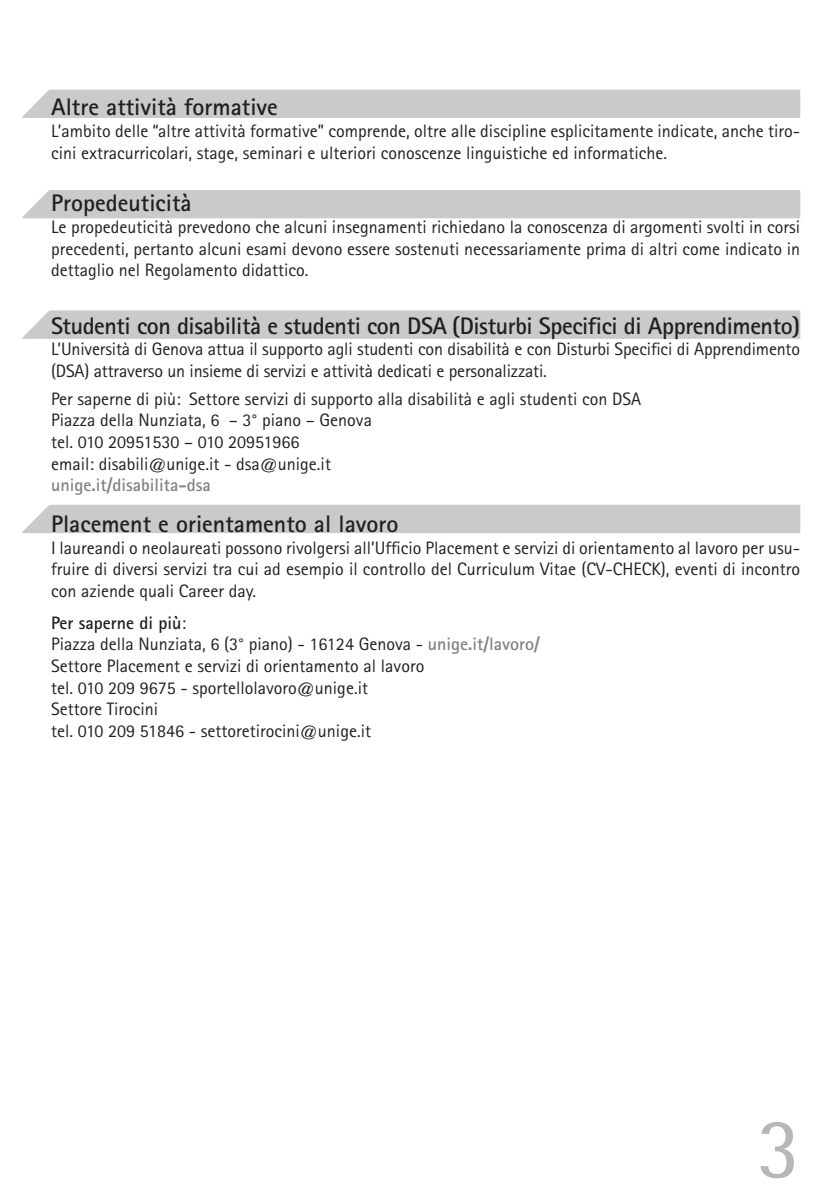
<style>
.page{position:relative;width:840px;height:1191px;background:#fff}
.page>*{position:absolute;margin:0;border:0;box-sizing:border-box;transform-origin:0 0}
.t1{font:86px "Rotis Semi Sans";color:#b6b7bb}
.t2{font:700 24px "Rotis Sans Serif";letter-spacing:-.02em;color:#231f20}
.t3{font:700 24px "Rotis Sans Serif";color:#231f20}
.Stile_di_paragrafo_1{font:18px/21.6px "Rotis Sans Serif";color:#231f20}
.t4{font:700 18px "Rotis Sans Serif";color:#808285}
.t5{font:700 18px "Rotis Sans Serif";color:#231f20}
.s1{font-weight:400}
.s2{font-weight:700;color:#808285}
</style>
<div class="page">
<div style="left:22px;top:89px;width:778px;height:29px;background:#c9cacb"></div>
<div style="left:22px;top:310px;width:778px;height:29px;background:#c9cacb"></div>
<div style="left:22px;top:190px;width:778px;height:29px;background:#c9cacb"></div>
<div style="left:22px;top:504px;width:778px;height:29px;background:#c9cacb"></div>
<p class="t3" style="left:51px;top:92px;width:228px">Altre attività formative</p>
<p class="Stile_di_paragrafo_1" style="left:51px;top:120px;width:750px">L’ambito delle “altre attività formative” comprende, oltre alle discipline esplicitamente indicate, anche tiro&shy;cini extracurricolari, stage, seminari e ulteriori conoscenze linguistiche ed informatiche.</p>
<p class="t3" style="left:51px;top:188px;width:142px">Propedeuticità</p>
<p class="Stile_di_paragrafo_1" style="left:51px;top:216px;width:750px;text-align:justify">Le propedeuticità prevedono che alcuni insegnamenti richiedano la conoscenza di argomenti svolti in corsi precedenti, pertanto alcuni esami devono essere sostenuti necessariamente prima di altri come indicato in dettaglio nel Regolamento didattico.</p>
<p class="t2" style="left:51px;top:310px;width:750px">Studenti con disabilità e studenti con DSA (Disturbi Specifici di Apprendimento)</p>
<p class="Stile_di_paragrafo_1" style="left:51px;top:338px;width:750px">L’Università di Genova attua il supporto agli studenti con disabilità e con Disturbi Specifici di Apprendimento (DSA) attraverso un insieme di servizi e attività dedicati e personalizzati.</p>
<p class="Stile_di_paragrafo_1" style="left:51px;top:388px;width:591px">Per saperne di più: Settore servizi di supporto alla disabilità e agli studenti con DSA</p>
<p class="Stile_di_paragrafo_1" style="left:51px;top:409px;width:322px">Piazza della Nunziata, 6 – 3° piano – Genova</p>
<p class="Stile_di_paragrafo_1" style="left:51px;top:431px;width:250px">tel. 010 20951530 – 010 20951966</p>
<p class="Stile_di_paragrafo_1" style="left:51px;top:452px;width:281px">email: disabili@unige.it - dsa@unige.it</p>
<p class="t4" style="left:51px;top:473px;width:161px">unige.it/disabilita-dsa</p>
<p class="t3" style="left:51px;top:508px;width:349px">Placement e orientamento al lavoro</p>
<p class="Stile_di_paragrafo_1" style="left:51px;top:536px;width:750px;text-align:justify">I laureandi o neolaureati possono rivolgersi all’Ufficio Placement e servizi di orientamento al lavoro per usu&shy;fruire di diversi servizi tra cui ad esempio il controllo del Curriculum Vitae (CV-CHECK), eventi di incontro con aziende quali Career day.</p>
<p class="t5" style="left:51px;top:611px;width:136px">Per saperne di più<span class="s1">:</span></p>
<p class="Stile_di_paragrafo_1" style="left:51px;top:633px;width:490px">Piazza della Nunziata, 6 (3° piano) - 16124 Genova - <span class="s2">unige.it/lavoro/</span></p>
<p class="Stile_di_paragrafo_1" style="left:51px;top:655px;width:374px">Settore Placement e servizi di orientamento al lavoro</p>
<p class="Stile_di_paragrafo_1" style="left:51px;top:676px;width:318px">tel. 010 209 9675 - sportellolavoro@unige.it</p>
<p class="Stile_di_paragrafo_1" style="left:51px;top:698px;width:108px">Settore Tirocini</p>
<p class="Stile_di_paragrafo_1" style="left:51px;top:720px;width:321px">tel. 010 209 51846 - settoretirocini@unige.it</p>
<h1 class="t1" style="left:756px;top:1097px;width:45px">3</h1>
</div>
